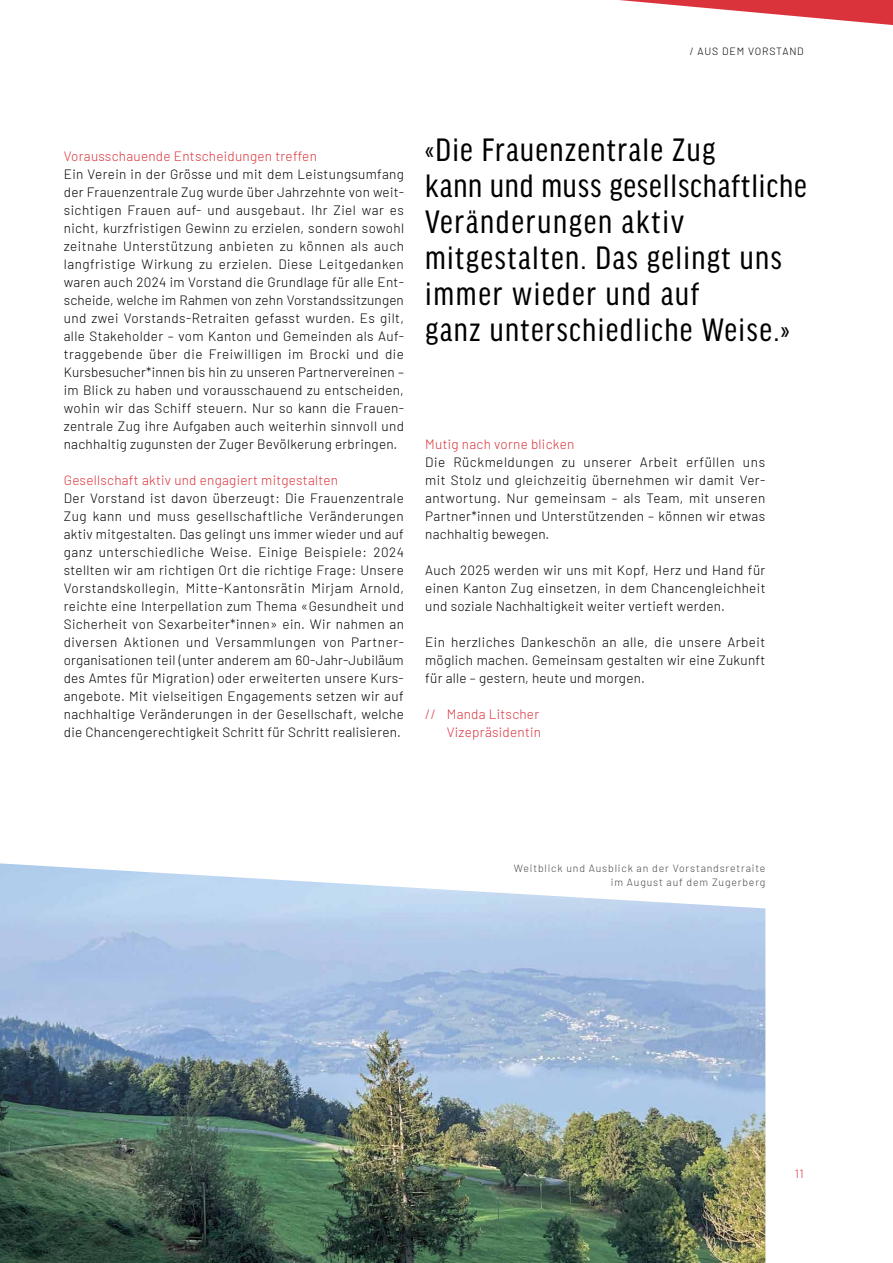
<style>
.page{position:relative;width:893px;height:1263px;background:#fff}
.page>*{position:absolute;margin:0;border:0;box-sizing:border-box;transform-origin:0 0}
.t1{font:condensed 34.5px/36px "Good Headline Pro";letter-spacing:.04em;color:#000}
.t2{font:300 13.5px/18px "Barlow";letter-spacing:.02em;color:#000;text-align:justify}
.t3{font:300 13.5px/18px "Barlow";letter-spacing:.02em;color:#db333b;text-align:right}
.t4{font:300 12px "Barlow";color:#db333b}
.t5{font:300 10.5px/13.5px "Barlow";letter-spacing:.08em;color:#4b4744;text-align:right}
.t6{font:300 10.5px "Barlow";letter-spacing:.08em;color:#000}
</style>
<div class="page">
<img style="left:0;top:863px;width:765px;height:400px">
<svg style="left:619px;top:0;width:274px;height:25px"></svg>
<p class="t6" style="left:690px;top:44px;width:115px">/ AUS DEM VORSTAND</p>
<p class="t3" style="left:64px;top:146px;width:255px">Vorausschauende Entscheidungen treffen</p>
<p class="t2" style="left:64px;top:164px;width:342px">Ein Verein in der Grösse und mit dem Leistungsumfang der Frauenzentrale Zug wurde über Jahrzehnte von weit&shy;sichtigen Frauen auf- und ausgebaut. Ihr Ziel war es nicht, kurzfristigen Gewinn zu erzielen, sondern sowohl zeitnahe Unterstützung anbieten zu können als auch langfristige Wirkung zu erzielen. Diese Leitgedanken waren auch 2024 im Vorstand die Grundlage für alle Ent&shy;scheide, welche im Rahmen von zehn Vorstandssitzungen und zwei Vorstands-Retraiten gefasst wurden. Es gilt, alle Stakeholder – vom Kanton und Gemeinden als Auf&shy;traggebende über die Freiwilligen im Brocki und die Kursbesucher*innen bis hin zu unseren Partnervereinen – im Blick zu haben und vorausschauend zu entscheiden, wohin wir das Schiff steuern. Nur so kann die Frauen&shy;zentrale Zug ihre Aufgaben auch weiterhin sinnvoll und nachhaltig zugunsten der Zuger Bevölkerung erbringen.</p>
<p class="t3" style="left:64px;top:470px;width:276px">Gesellschaft aktiv und engagiert mitgestalten</p>
<p class="t2" style="left:64px;top:488px;width:342px">Der Vorstand ist davon überzeugt: Die Frauenzentrale Zug kann und muss gesellschaftliche Veränderungen aktiv mitgestalten. Das gelingt uns immer wieder und auf ganz unterschiedliche Weise. Einige Beispiele: 2024 stellten wir am richtigen Ort die richtige Frage: Unsere Vorstandskollegin, Mitte-Kantonsrätin Mirjam Arnold, reichte eine Interpellation zum Thema «Gesundheit und Sicherheit von Sexarbeiter*innen» ein. Wir nahmen an diversen Aktionen und Versammlungen von Partner&shy;organisationen teil (unter anderem am 60-Jahr-Jubiläum des Amtes für Migration) oder erweiterten unsere Kurs&shy;angebote. Mit vielseitigen Engagements setzen wir auf nachhaltige Veränderungen in der Gesellschaft, welche die Chancengerechtigkeit Schritt für Schritt realisieren.</p>
<h1 class="t1" style="left:425px;top:132px;width:383px">«Die Frauenzentrale Zug<br>kann und muss gesellschaftliche<br>Veränderungen aktiv mitgestalten. Das gelingt uns immer wieder und auf<br>ganz unterschiedliche Weise.»</h1>
<p class="t3" style="left:425px;top:434px;width:151px">Mutig nach vorne blicken</p>
<p class="t2" style="left:425px;top:452px;width:342px">Die Rückmeldungen zu unserer Arbeit erfüllen uns mit Stolz und gleichzeitig übernehmen wir damit Ver&shy;antwortung. Nur gemeinsam – als Team, mit unseren Partner*innen und Unterstützenden – können wir etwas nachhaltig bewegen.</p>
<p class="t2" style="left:425px;top:560px;width:342px">Auch 2025 werden wir uns mit Kopf, Herz und Hand für einen Kanton Zug einsetzen, in dem Chancengleichheit und soziale Nachhaltigkeit weiter vertieft werden.</p>
<p class="t2" style="left:425px;top:632px;width:342px">Ein herzliches Dankeschön an alle, die unsere Arbeit möglich machen. Gemeinsam gestalten wir eine Zukunft für alle – gestern, heute und morgen.</p>
<p class="t3" style="left:425px;top:704px;width:117px">// Manda Litscher<br>Vizepräsidentin</p>
<p class="t5" style="left:514px;top:861px;width:253px">Weitblick und Ausblick an der Vorstandsretraite im August auf dem Zugerberg</p>
<p class="t4" style="left:795px;top:1165px;width:10px">11</p>
</div>
